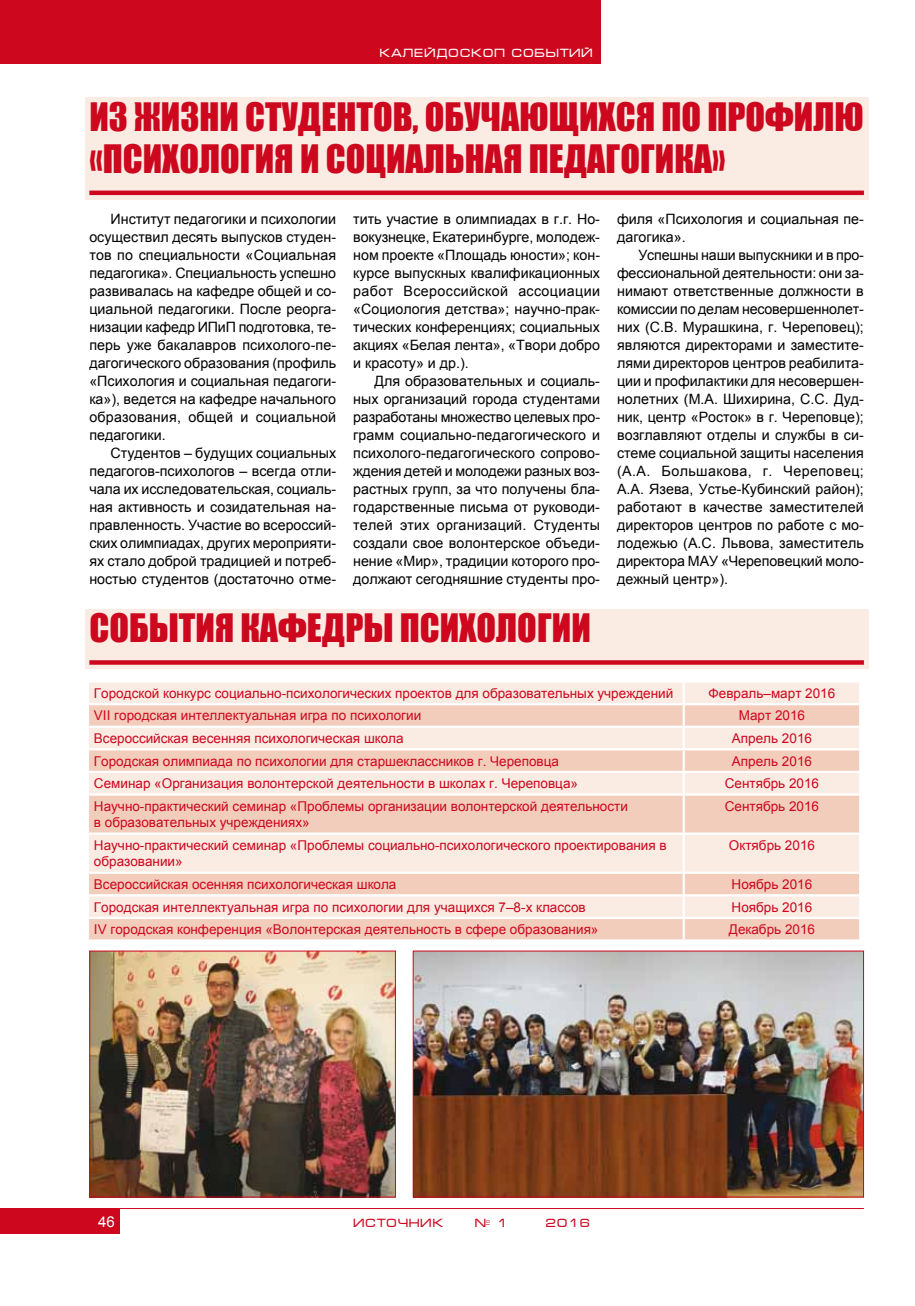
<style>
.page{position:relative;width:915px;height:1306px;background:#fff}
.page>*{position:absolute;margin:0;border:0;box-sizing:border-box;transform-origin:0 0}
.t1{font:36px/42px "Impact";color:#cd071e}
.t2{font:15px "Arial";color:#fff}
.t3{font:14.25px/18px "Arial";color:#000;text-align:justify}
.t4{font:13.5px/16.5px "Arial";color:#cd071e}
.t5{font:12px "Micra";color:#fff}
.t6{font:12px "Micra";color:#cd071e}
</style>
<div class="page">
<div style="left:0;top:1208px;width:119px;height:25px;background:#cd071e"></div>
<hr style="left:21px;top:1208px;width:842px;height:1px;background:#cd071e">
<div style="left:0;top:0;width:600px;height:64px;background:#cd071e"></div>
<div style="left:85px;top:98px;width:782px;height:102px;background:#faebe3"></div>
<div style="left:89px;top:190px;width:774px;height:5px;background:#cd071e"></div>
<div style="left:85px;top:609px;width:782px;height:60px;background:#faebe3"></div>
<svg style="left:89px;top:660px;width:774px;height:4px;background:#cf1429"></svg>
<div style="left:89px;top:683px;width:769px;height:20px;background:#faebe3"></div>
<svg style="left:89px;top:705px;width:769px;height:234px;background:#f6dbce"></svg>
<hr style="left:682px;top:682px;width:2px;height:21px;background:#fff">
<hr style="left:682px;top:705px;width:2px;height:20px;background:#fff">
<hr style="left:87px;top:725px;width:596px;height:3px;background:#fff">
<hr style="left:683px;top:725px;width:178px;height:3px;background:#fff">
<hr style="left:682px;top:728px;width:2px;height:20px;background:#fff">
<hr style="left:87px;top:748px;width:596px;height:2px;background:#fff">
<hr style="left:683px;top:748px;width:178px;height:2px;background:#fff">
<hr style="left:682px;top:750px;width:2px;height:20px;background:#fff">
<hr style="left:87px;top:770px;width:596px;height:3px;background:#fff">
<hr style="left:683px;top:770px;width:178px;height:3px;background:#fff">
<hr style="left:682px;top:773px;width:2px;height:20px;background:#fff">
<hr style="left:87px;top:793px;width:596px;height:2px;background:#fff">
<hr style="left:683px;top:793px;width:178px;height:2px;background:#fff">
<hr style="left:682px;top:795px;width:2px;height:37px;background:#fff">
<hr style="left:87px;top:832px;width:596px;height:2px;background:#fff">
<hr style="left:683px;top:832px;width:178px;height:2px;background:#fff">
<hr style="left:682px;top:834px;width:2px;height:37px;background:#fff">
<hr style="left:87px;top:871px;width:596px;height:2px;background:#fff">
<hr style="left:683px;top:871px;width:178px;height:2px;background:#fff">
<hr style="left:682px;top:873px;width:2px;height:21px;background:#fff">
<hr style="left:87px;top:894px;width:596px;height:2px;background:#fff">
<hr style="left:683px;top:894px;width:178px;height:2px;background:#fff">
<hr style="left:682px;top:896px;width:2px;height:20px;background:#fff">
<hr style="left:87px;top:916px;width:596px;height:3px;background:#fff">
<hr style="left:683px;top:916px;width:178px;height:3px;background:#fff">
<hr style="left:682px;top:919px;width:2px;height:20px;background:#fff">
<img style="left:91px;top:952px;width:302px;height:243px">
<div style="left:89px;top:950px;width:306px;height:247px;border:1px solid #cd071e"></div>
<img style="left:414px;top:952px;width:447px;height:243px">
<div style="left:412px;top:950px;width:451px;height:247px;border:1px solid #cd071e"></div>
<p class="t5" style="left:379px;top:47px;width:215px">Калейдоскоп событий</p>
<h1 class="t1" style="left:89px;top:94px;width:775px">Из жизни студентов, обучающихся по профилю «Психология и социальная педагогика»</h1>
<p class="t3" style="left:89px;top:210px;width:248px;text-indent:21px">Институт педагогики и психологии осуществил десять выпусков студен&shy;тов по специальности «Социальная педагогика». Специальность успешно развивалась на кафедре общей и со&shy;циальной педагогики. После реорга&shy;низации кафедр ИПиП подготовка, те&shy;перь уже бакалавров психолого-пе&shy;дагогического образования (профиль «Психология и социальная педагоги&shy;ка»), ведется на кафедре начального образования, общей и социальной педагогики.</p>
<p class="t3" style="left:89px;top:444px;width:248px;text-indent:21px">Студентов – будущих социальных педагогов-психологов – всегда отли&shy;чала их исследовательская, социаль&shy;ная активность и созидательная на&shy;правленность. Участие во всероссий&shy;ских олимпиадах, других мероприяти&shy;ях стало доброй традицией и потреб&shy;ностью студентов (достаточно отме-</p>
<p class="t3" style="left:617px;top:210px;width:248px">филя «Психология и социальная пе&shy;дагогика».</p>
<p class="t3" style="left:617px;top:246px;width:248px;text-indent:21px">Успешны наши выпускники и в про&shy;фессиональной деятельности: они за&shy;нимают ответственные должности в комиссии по делам несовершеннолет&shy;них (С.В. Мурашкина, г. Череповец); являются директорами и заместите&shy;лями директоров центров реабилита&shy;ции и профилактики для несовершен&shy;нолетних (М.А. Шихирина, С.С. Дуд&shy;ник, центр «Росток» в г. Череповце); возглавляют отделы и службы в си&shy;стеме социальной защиты населения (А.А. Большакова, г. Череповец; А.А. Язева, Устье-Кубинский район); работают в качестве заместителей директоров центров по работе с мо&shy;лодежью (А.С. Львова, заместитель директора МАУ «Череповецкий моло&shy;дежный центр»).</p>
<p class="t3" style="left:353px;top:210px;width:248px">тить участие в олимпиадах в г.г. Но&shy;вокузнецке, Екатеринбурге, молодеж&shy;ном проекте «Площадь юности»; кон&shy;курсе выпускных квалификационных работ Всероссийской ассоциации «Социология детства»; научно-прак&shy;тических конференциях; социальных акциях «Белая лента», «Твори добро и красоту» и др.).</p>
<p class="t3" style="left:353px;top:372px;width:248px;text-indent:21px">Для образовательных и социаль&shy;ных организаций города студентами разработаны множество целевых про&shy;грамм социально-педагогического и психолого-педагогического сопрово&shy;ждения детей и молодежи разных воз&shy;растных групп, за что получены бла&shy;годарственные письма от руководи&shy;телей этих организаций. Студенты создали свое волонтерское объеди&shy;нение «Мир», традиции которого про&shy;должают сегодняшние студенты про-</p>
<h1 class="t1" style="left:89px;top:606px;width:482px">События кафедры психологии</h1>
<p class="t4" style="left:94px;top:685px;width:580px">Городской конкурс социально-психологических проектов для образовательных учреждений</p>
<p class="t4" style="left:708px;top:685px;width:128px">Февраль–март 2016</p>
<p class="t4" style="left:94px;top:707px;width:329px">VII городская интеллектуальная игра по психологии</p>
<p class="t4" style="left:738px;top:707px;width:68px">Март 2016</p>
<p class="t4" style="left:94px;top:730px;width:311px">Всероссийская весенняя психологическая школа</p>
<p class="t4" style="left:731px;top:730px;width:82px">Апрель 2016</p>
<p class="t4" style="left:94px;top:752px;width:466px">Городская олимпиада по психологии для старшеклассников г. Череповца</p>
<p class="t4" style="left:731px;top:752px;width:82px">Апрель 2016</p>
<p class="t4" style="left:94px;top:775px;width:485px">Семинар «Организация волонтерской деятельности в школах г. Череповца»</p>
<p class="t4" style="left:724px;top:775px;width:96px">Сентябрь 2016</p>
<p class="t4" style="left:94px;top:798px;width:535px">Научно-практический семинар «Проблемы организации волонтерской деятельности в образовательных учреждениях»</p>
<p class="t4" style="left:724px;top:798px;width:96px">Сентябрь 2016</p>
<p class="t4" style="left:94px;top:837px;width:574px">Научно-практический семинар «Проблемы социально-психологического проектирования в образовании»</p>
<p class="t4" style="left:728px;top:837px;width:87px">Октябрь 2016</p>
<p class="t4" style="left:94px;top:876px;width:304px">Всероссийская осенняя психологическая школа</p>
<p class="t4" style="left:731px;top:876px;width:82px">Ноябрь 2016</p>
<p class="t4" style="left:94px;top:898px;width:493px">Городская интеллектуальная игра по психологии для учащихся 7–8-х классов</p>
<p class="t4" style="left:731px;top:898px;width:82px">Ноябрь 2016</p>
<p class="t4" style="left:94px;top:921px;width:506px">IV городская конференция «Волонтерская деятельность в сфере образования»</p>
<p class="t4" style="left:728px;top:921px;width:88px">Декабрь 2016</p>
<p class="t2" style="left:98px;top:1211px;width:18px">46</p>
<p class="t6" style="left:353px;top:1216px;width:92px">ИСТОЧНИК</p>
<p class="t6" style="left:474px;top:1216px;width:35px">№ 1</p>
<p class="t6" style="left:545px;top:1216px;width:46px">2016</p>
</div>
